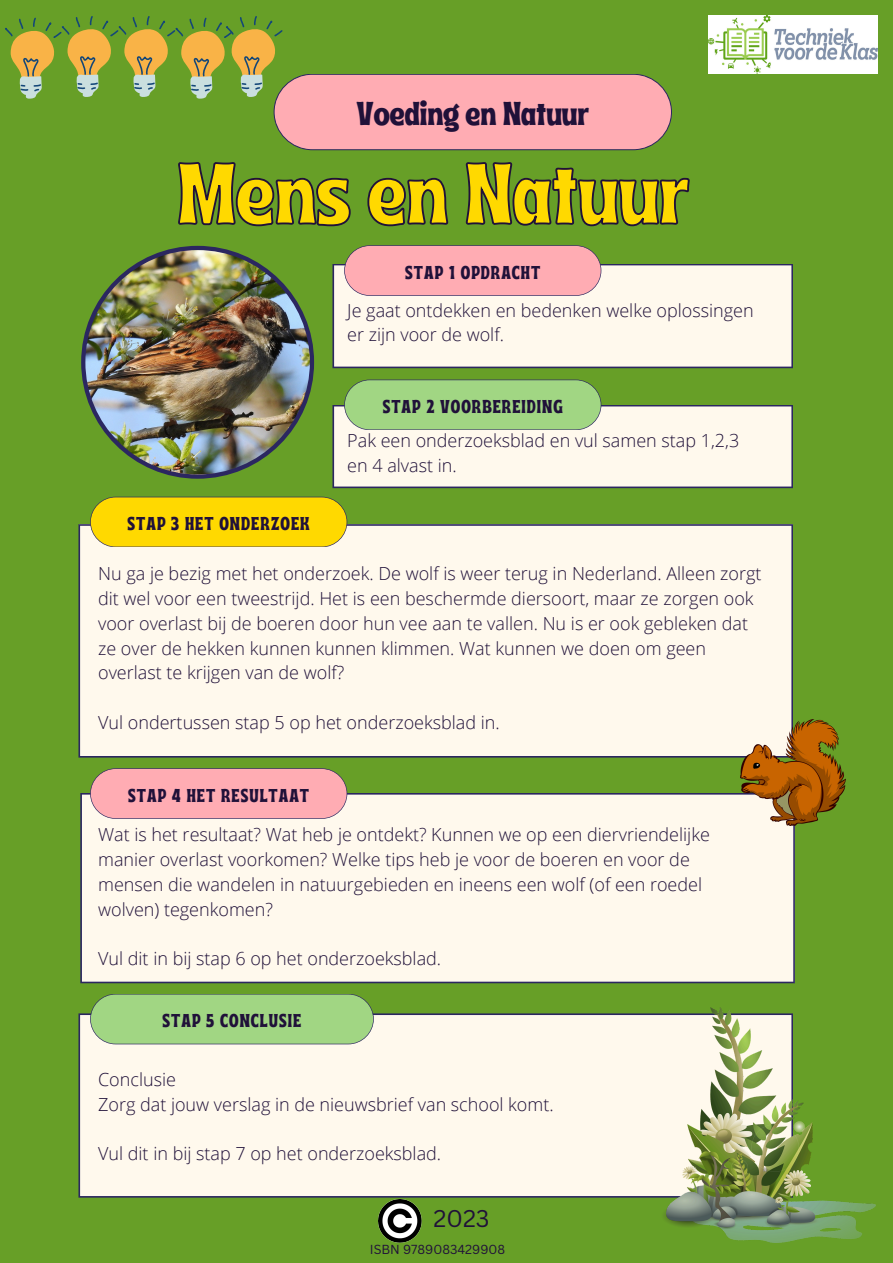
<style>
.page{position:relative;width:893px;height:1263px;background:#679f27}
.page>*{position:absolute;margin:0;border:0;box-sizing:border-box;transform-origin:0 0}
.t1{font:86.1px "Ayr Tropika Island Int";color:#ffd900}
.t2{font:33.08px "Ayr Tropika Island Int";color:#201139}
.t3{font:23.55px "Canva Sans";color:#201139}
.t4{font:18.6px "Ayr Tropika Island Int";letter-spacing:.055em;color:#201139}
.t5{font:300 18px/24.8px "Open Sans";color:#201139}
.t6{font:12.75px "Canva Sans";color:#201139}
</style>
<div class="page">
<div style="left:332px;top:264px;width:461px;height:104px;background:#fff9ed"></div>
<div style="left:78px;top:1013px;width:583px;height:184px;background:#fff9ed"></div>
<div style="left:80px;top:793px;width:715px;height:190px;background:#fff9ed"></div>
<div style="left:78px;top:524px;width:715px;height:234px;background:#fff9ed"></div>
<svg style="left:90px;top:497px;width:257px;height:50px"></svg>
<svg style="left:344px;top:245px;width:257px;height:51px"></svg>
<svg style="left:332px;top:380px;width:461px;height:108px"></svg>
<svg style="left:90px;top:768px;width:257px;height:51px"></svg>
<svg style="left:90px;top:994px;width:284px;height:50px"></svg>
<img style="left:81px;top:246px;width:233px;height:233px">
<svg style="left:178px;top:162px;width:512px;height:65px"></svg>
<img style="left:709px;top:16px;width:168px;height:58px">
<img style="left:379px;top:1199px;width:43px;height:43px">
<img style="left:661px;top:1008px;width:214px;height:234px">
<svg style="left:5px;top:16px;width:667px;height:134px"></svg>
<img style="left:741px;top:719px;width:104px;height:106px">
<h4 class="t2" style="left:356px;top:82px;width:234px">Voeding en Natuur</h4>
<h1 class="t1" style="left:178px;top:112px;width:513px">Mens en Natuur</h1>
<p class="t4" style="left:405px;top:254px;width:137px">STAP 1 OPDRACHT</p>
<h5 class="t5" style="left:347px;top:297px;width:408px">Je gaat ontdekken en bedenken welke oplossingen er zijn voor de wolf.</h5>
<p class="t4" style="left:383px;top:389px;width:182px">STAP 2 VOORBEREIDING</p>
<p class="t4" style="left:128px;top:506px;width:184px">STAP 3 HET ONDERZOEK</p>
<p class="t5" style="left:347px;top:427px;width:393px">Pak een onderzoeksblad en vul samen stap 1,2,3 en 4 alvast in.</p>
<h5 class="t5" style="left:98px;top:561px;width:665px">Nu ga je bezig met het onderzoek. De wolf is weer terug in Nederland. Alleen zorgt dit wel voor een tweestrijd. Het is een beschermde diersoort, maar ze zorgen ook voor overlast bij de boeren door hun vee aan te vallen. Nu is er ook gebleken dat ze over de hekken kunnen kunnen klimmen. Wat kunnen we doen om geen overlast te krijgen van de wolf?</h5>
<h5 class="t5" style="left:98px;top:709px;width:403px">Vul ondertussen stap 5 op het onderzoeksblad in.</h5>
<p class="t4" style="left:128px;top:777px;width:182px">STAP 4 HET RESULTAAT</p>
<h4 class="t5" style="left:98px;top:822px;width:613px">Wat is het resultaat? Wat heb je ontdekt? Kunnen we op een diervriendelijke manier overlast voorkomen? Welke tips heb je voor de boeren en voor de mensen die wandelen in natuurgebieden en ineens een wolf (of een roedel wolven) tegenkomen?</h4>
<h5 class="t5" style="left:98px;top:946px;width:344px">Vul dit in bij stap 6 op het onderzoeksblad.</h5>
<p class="t4" style="left:163px;top:1003px;width:140px">STAP 5 CONCLUSIE</p>
<h5 class="t5" style="left:98px;top:1066px;width:457px">Conclusie<br>Zorg dat jouw verslag in de nieuwsbrief van school komt.</h5>
<h4 class="t5" style="left:98px;top:1141px;width:344px">Vul dit in bij stap 7 op het onderzoeksblad.</h4>
<h4 class="t3" style="left:433px;top:1202px;width:57px">2023</h4>
<p class="t6" style="left:370px;top:1240px;width:137px">ISBN 9789083429908</p>
</div>
